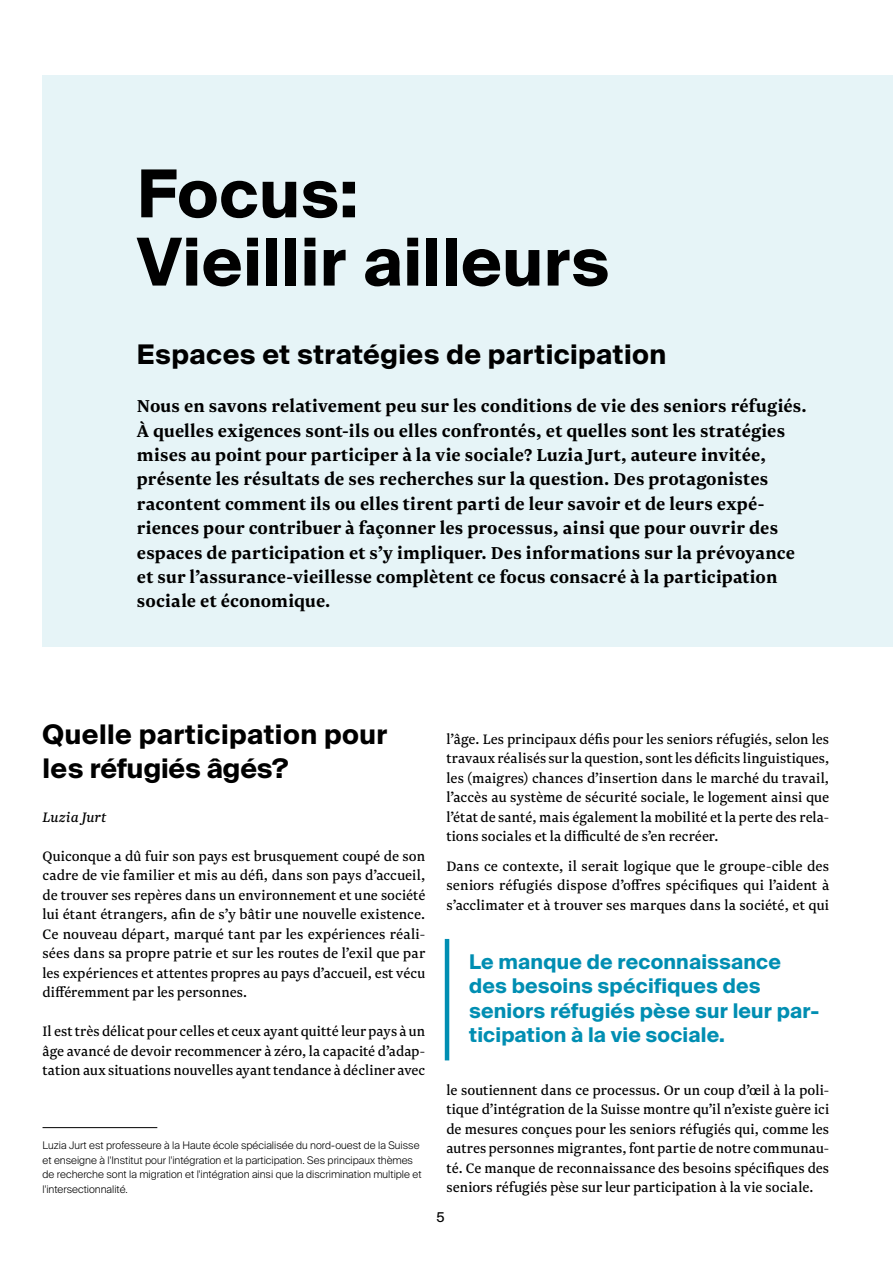
<style>
.page{position:relative;width:893px;height:1263px;background:#fff}
.page>*{position:absolute;margin:0;border:0;box-sizing:border-box;transform-origin:0 0}
.t1{font:700 66px/68.2px "Suisse Intl";letter-spacing:.01em;color:#000}
.t2{font:700 27px/34.2px "Suisse Intl";letter-spacing:.015em;color:#000}
.t3{font:700 20.25px/24.5px "Newzald";letter-spacing:.01em;color:#000}
.t4{font:700 20.25px/24.5px "Suisse Intl";letter-spacing:.01em;color:#008eb2}
.t5{font:16.05px/19.5px "Newzald";letter-spacing:.005em;color:#000;text-align:justify}
.t6{font:italic 16.05px "Newzald";letter-spacing:.005em;color:#000}
.t7{font:13.5px "Suisse Intl";color:#000}
.t8{font:300 10.5px/14.7px "Suisse Intl";color:#000}
</style>
<div class="page">
<div style="left:43px;top:75px;width:850px;height:571px;background:#e6f4f7"></div>
<hr style="left:43px;top:1127px;width:114px;height:1px;background:#000">
<hr style="left:445px;top:939px;width:4px;height:121px;background:#008eb2">
<h1 class="t1" style="left:137px;top:160px;width:474px">Focus:<br>Vieillir ailleurs</h1>
<h2 class="t2" style="left:137px;top:337px;width:531px">Espaces et stratégies de participation</h2>
<p class="t3" style="left:137px;top:393px;width:671px">Nous en savons relativement peu sur les conditions de vie des seniors réfugiés.<br>À quelles exigences sont-ils ou elles confrontés, et quelles sont les stratégies mises au point pour participer à la vie sociale? Luzia Jurt, auteure invitée, présente les résultats de ses recherches sur la question. Des protagonistes racontent comment ils ou elles tirent parti de leur savoir et de leurs expé&shy;riences pour contribuer à façonner les processus, ainsi que pour ouvrir des espaces de participation et s’y impliquer. Des informations sur la prévoyance et sur l’assurance-vieillesse complètent ce focus consacré à la participation sociale et économique.</p>
<h2 class="t2" style="left:43px;top:717px;width:346px">Quelle participation pour les réfugiés âgés?</h2>
<p class="t6" style="left:43px;top:807px;width:65px">Luzia Jurt</p>
<p class="t5" style="left:43px;top:846px;width:384px">Quiconque a dû fuir son pays est brusquement coupé de son cadre de vie familier et mis au défi, dans son pays d’accueil, de trouver ses repères dans un environnement et une société lui étant étrangers, afin de s’y bâtir une nouvelle existence.<br>Ce nouveau départ, marqué tant par les expériences réali&shy;sées dans sa propre patrie et sur les routes de l’exil que par les expériences et attentes propres au pays d’accueil, est vécu différemment par les personnes.</p>
<p class="t5" style="left:43px;top:1021px;width:384px">Il est très délicat pour celles et ceux ayant quitté leur pays à un âge avancé de devoir recommencer à zéro, la capacité d’adap&shy;tation aux situations nouvelles ayant tendance à décliner avec</p>
<p class="t8" style="left:43px;top:1138px;width:380px">Luzia Jurt est professeure à la Haute école spécialisée du nord-ouest de la Suisse et enseigne à l'Institut pour l'intégration et la participation. Ses principaux thèmes de recherche sont la migration et l'intégration ainsi que la discrimination multiple et l'intersectionnalité.</p>
<p class="t5" style="left:446px;top:729px;width:384px">l’âge. Les principaux défis pour les seniors réfugiés, selon les travaux réalisés sur la question, sont les déficits linguistiques, les (maigres) chances d’insertion dans le marché du travail, l’accès au système de sécurité sociale, le logement ainsi que l’état de santé, mais également la mobilité et la perte des rela&shy;tions sociales et la difficulté de s’en recréer.</p>
<p class="t5" style="left:446px;top:856px;width:384px">Dans ce contexte, il serait logique que le groupe-cible des seniors réfugiés dispose d’offres spécifiques qui l’aident à s’acclimater et à trouver ses marques dans la société, et qui</p>
<p class="t4" style="left:469px;top:949px;width:352px">Le manque de reconnaissance des besoins spécifiques des seniors réfugiés pèse sur leur par&shy;ticipation à la vie sociale.</p>
<p class="t5" style="left:446px;top:1080px;width:384px">le soutiennent dans ce processus. Or un coup d’œil à la poli&shy;tique d’intégration de la Suisse montre qu’il n’existe guère ici de mesures conçues pour les seniors réfugiés qui, comme les autres personnes migrantes, font partie de notre communau&shy;té. Ce manque de reconnaissance des besoins spécifiques des seniors réfugiés pèse sur leur participation à la vie sociale.</p>
<p class="t7" style="left:437px;top:1209px;width:10px">5</p>
</div>
